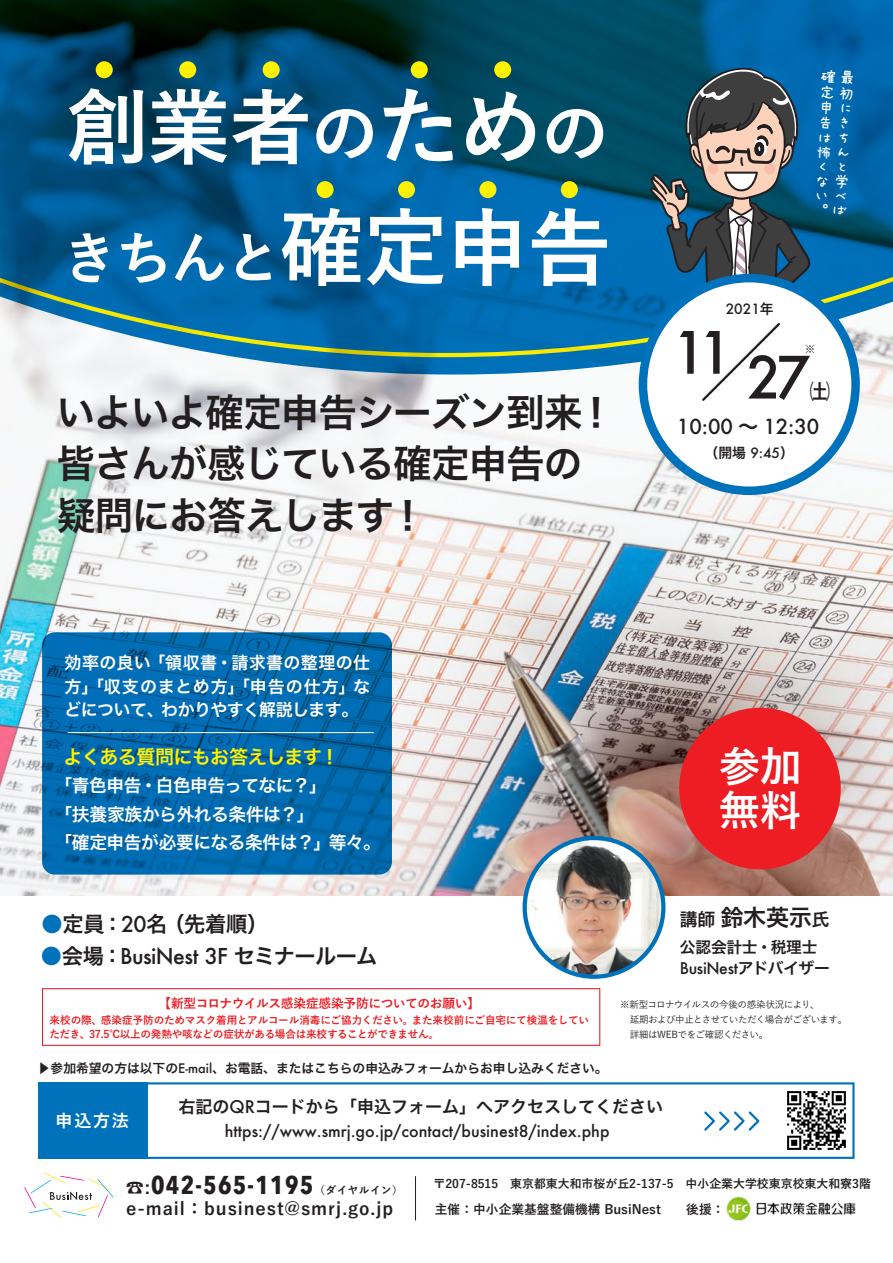
<style>
.page{position:relative;width:893px;height:1263px;background:#fff}
.page>*{position:absolute;margin:0;border:0;box-sizing:border-box;transform-origin:0 0}
.t1{font:700 82.95px "Yu Go";color:#fff}
.t2{font:700 57.45px "Yu Go";color:#fff}
.t3{font:500 56.7px "Futura";color:#231f20}
.t4{font:700 41.7px/43.7px "Yu Go";color:#fff}
.t5{font:38.55px/51.4px "Hira Kaku Pro W6";letter-spacing:-.03em;color:#231f20}
.t6{font:700 25.8px "Avenir Next Condensed";letter-spacing:.05em;color:#231f20}
.t7{font:23.1px "Hira Kaku Pro W6";color:#231f20}
.t8{font:21.3px "Hira Kaku Pro W6";letter-spacing:-.025em;color:#231f20}
.t9{font:500 20.25px "Futura";color:#231f20}
.t10{font:20.25px "Hira Kaku Pro W6";color:#231f20}
.t11{font:19.2px "Hira Kaku Pro W6";letter-spacing:-.035em;color:#fff101}
.t12{font:17.7px/28.7px "Hira Kaku Pro W6";letter-spacing:-.03em;color:#fff}
.t13{font:700 17.55px "Yu Go";letter-spacing:.05em;color:#231f20}
.t14{font:17.55px "Koz Go Pr 6 N";color:#231f20}
.t15{font:16.95px/23.4px "Hira Kaku Pro W6";letter-spacing:.02em;color:#fff;text-align:justify}
.t16{font:16.95px "Hira Kaku Pro W6";color:#231f20}
.t17{font:500 15.9px "Futura";color:#231f20}
.t18{font:15.9px/14.9px "AP Japanesefont";color:#fff;text-align:justify}
.t19{font:500 15.75px "Futura";letter-spacing:-.02em;color:#231f20}
.t20{font:15.75px "Hira Kaku Pro W6";letter-spacing:-.015em;color:#231f20}
.t21{font:13.8px "Hira Kaku Pro W6";color:#231f20}
.t22{font:500 13.8px "Futura";color:#231f20}
.t23{font:12.75px "Hira Kaku Pro W6";color:#231f20}
.t24{font:700 12.75px "Yu Go";letter-spacing:-.03em;color:#ee1d23}
.t25{font:700 12.75px "Yu Go";color:#231f20}
.t26{font:700 11.85px "Yu Go";color:#231f20}
.t27{font:700 10.65px/13.8px "Yu Go";letter-spacing:-.02em;color:#ee1d23}
.t28{font:500 10.65px "Yu Go";color:#231f20}
.t29{font:700 10.5px "Yu Go";letter-spacing:.05em;color:#231f20}
.t30{font:500 9.6px/14.9px "Yu Go";letter-spacing:-.05em;color:#231f20}
.s1{font-size:69.15px}
.s2{font-size:85.05px}
.s3{font-family:"Hira Kaku Pro W6";font-weight:400}
.s4{font-family:"Futura";font-weight:500}
.s5{color:#0072bc}
.s6{font-size:17.85px}
.s7{font-family:"Yu Go";font-size:17.55px}
</style>
<div class="page">
<img style="left:0;top:375px;width:893px;height:521px">
<img style="left:525px;top:838px;width:138px;height:139px;border-radius:69px">
<div style="left:523px;top:836px;width:142px;height:143px;border:4px solid #0072bc;border-radius:50%"></div>
<svg style="left:24px;top:1172px;width:90px;height:46px"></svg>
<hr style="left:415px;top:1176px;width:1px;height:44px;background:#231f20">
<svg style="left:38px;top:1082px;width:817px;height:77px"></svg>
<div style="left:42px;top:988px;width:558px;height:58px;border:1px solid #ee1d23"></div>
<svg style="left:42px;top:632px;width:350px;height:242px;background:#0068ac"></svg>
<svg style="left:10px;top:357px;width:883px;height:18px"></svg>
<svg style="left:0;top:0;width:893px;height:357px;background:#0a5b87"></svg>
<img style="left:726px;top:1197px;width:130px;height:23px">
<hr style="left:68px;top:732px;width:306px;height:1px;background:#fff">
<div style="left:317px;top:181px;width:17px;height:17px;background:#fff101;border-radius:50%"></div>
<div style="left:398px;top:181px;width:17px;height:17px;background:#fff101;border-radius:50%"></div>
<div style="left:479px;top:181px;width:17px;height:17px;background:#fff101;border-radius:50%"></div>
<div style="left:561px;top:181px;width:17px;height:17px;background:#fff101;border-radius:50%"></div>
<div style="left:96px;top:61px;width:17px;height:17px;background:#fff101;border-radius:50%"></div>
<div style="left:179px;top:61px;width:17px;height:17px;background:#fff101;border-radius:50%"></div>
<div style="left:263px;top:61px;width:17px;height:17px;background:#fff101;border-radius:50%"></div>
<div style="left:411px;top:61px;width:17px;height:17px;background:#fff101;border-radius:50%"></div>
<div style="left:494px;top:61px;width:17px;height:17px;background:#fff101;border-radius:50%"></div>
<div style="left:679px;top:708px;width:162px;height:161px;background:#ee1d23;border-radius:50%"></div>
<div style="left:643px;top:278px;width:213px;height:213px;background:#fff;border-radius:50%"></div>
<div style="left:639px;top:274px;width:221px;height:221px;border:9px solid #0072bc;border-radius:50%"></div>
<svg style="left:649px;top:68px;width:162px;height:335px"></svg>
<h1 class="t1" style="left:66px;top:81px;width:544px">創業者<span class="s1">の</span><span class="s2">ため</span><span class="s1">の</span></h1>
<h2 class="t2" style="left:61px;top:226px;width:552px">きちんと<span class="s2">確定申告</span></h2>
<h3 class="t5" style="left:56px;top:385px;width:561px">いよいよ確定申告シーズン到来！皆さんが感じている確定申告の疑問にお答えします！</h3>
<p class="t22" style="left:726px;top:299px;width:49px">2021<span class="s3">年</span></p>
<h3 class="t18" style="left:820px;top:69px;width:10px;rotate:3deg">確定申告は怖くない。</h3>
<h3 class="t18" style="left:839px;top:70px;width:10px;rotate:3deg">最初にきちんと学べば</h3>
<h3 class="t3" style="left:672px;top:326px;width:140px">11 27</h3>
<p class="t28" style="left:805px;top:339px;width:12px">※</p>
<h3 class="t10" style="left:810px;top:373px;width:22px">㈯</h3>
<h3 class="t9" style="left:677px;top:412px;width:144px">10:00 <span class="s3">～</span> 12:30</h3>
<p class="t21" style="left:705px;top:440px;width:91px">（開場 <span class="s4">9:45</span>）</p>
<h3 class="t15" style="left:64px;top:650px;width:307px">効率の良い「領収書・請求書の整理の仕方」「収支のまとめ方」「申告の仕方」などについて、わかりやすく解説します。</h3>
<h3 class="t11" style="left:63px;top:740px;width:277px">よくある質問にもお答えします！</h3>
<h3 class="t12" style="left:54px;top:770px;width:328px">「青色申告・白色申告ってなに？」<br>「扶養家族から外れる条件は？」<br>「確定申告が必要になる条件は？」等々。</h3>
<h3 class="t8" style="left:41px;top:904px;width:228px"><span class="s5">●</span>定員：<span class="s4">20</span>名（先着順）</h3>
<h3 class="t8" style="left:41px;top:937px;width:338px"><span class="s5">●</span>会場：<span class="s4">BusiNest 3F</span> セミナールーム</h3>
<p class="t24" style="left:158px;top:996px;width:323px">【新型コロナウイルス感染症感染予防についてのお願い】</p>
<p class="t27" style="left:49px;top:1013px;width:541px">来校の際、感染症予防のためマスク着用とアルコール消毒にご協力ください。また来校前にご自宅にて検温をしていただき、37.5℃以上の発熱や咳などの症状がある場合は来校することができません。</p>
<h3 class="t4" style="left:719px;top:746px;width:85px">参加無料</h3>
<h3 class="t7" style="left:680px;top:896px;width:151px"><span class="s6">講師</span>鈴木英示<span class="s6">氏</span></h3>
<h3 class="t20" style="left:680px;top:933px;width:139px">公認会計士・税理士</h3>
<h3 class="t19" style="left:680px;top:957px;width:152px">BusiNest<span class="s3">アドバイザー</span></h3>
<p class="t30" style="left:620px;top:996px;width:229px">※新型コロナウイルスの今後の感染状況により、<br>　延期および中止とさせていただく場合がございます。　詳細はWEBでをご確認ください。</p>
<p class="t23" style="left:38px;top:1056px;width:571px">▶参加希望の方は以下の<span class="s4">E-mail</span>、お電話、またはこちらの申込みフォームからお申し込みください。</p>
<h3 class="t15" style="left:56px;top:1108px;width:75px">申込方法</h3>
<h3 class="t16" style="left:178px;top:1091px;width:486px">右記の<span class="s4">QR</span>コードから「申込フォーム」へアクセスしてください</h3>
<h3 class="t17" style="left:225px;top:1120px;width:386px">https://www.smrj.go.jp/contact/businest8/index.php</h3>
<h3 class="t6" style="left:145px;top:1169px;width:170px"><span class="s7">:</span>042-565-1195</h3>
<p class="t29" style="left:315px;top:1184px;width:90px">（ダイヤルイン）</p>
<h3 class="t13" style="left:126px;top:1199px;width:269px">e-mail：businest@smrj.go.jp</h3>
<h3 class="t14" style="left:126px;top:1178px;width:19px">☎</h3>
<p class="t26" style="left:433px;top:1177px;width:439px">〒207-8515　東京都東大和市桜が丘2-137-5　中小企業大学校東京校東大和寮3階</p>
<p class="t25" style="left:435px;top:1201px;width:227px">主催：中小企業基盤整備機構 BusiNest</p>
<p class="t25" style="left:686px;top:1201px;width:40px">後援：</p>
</div>
